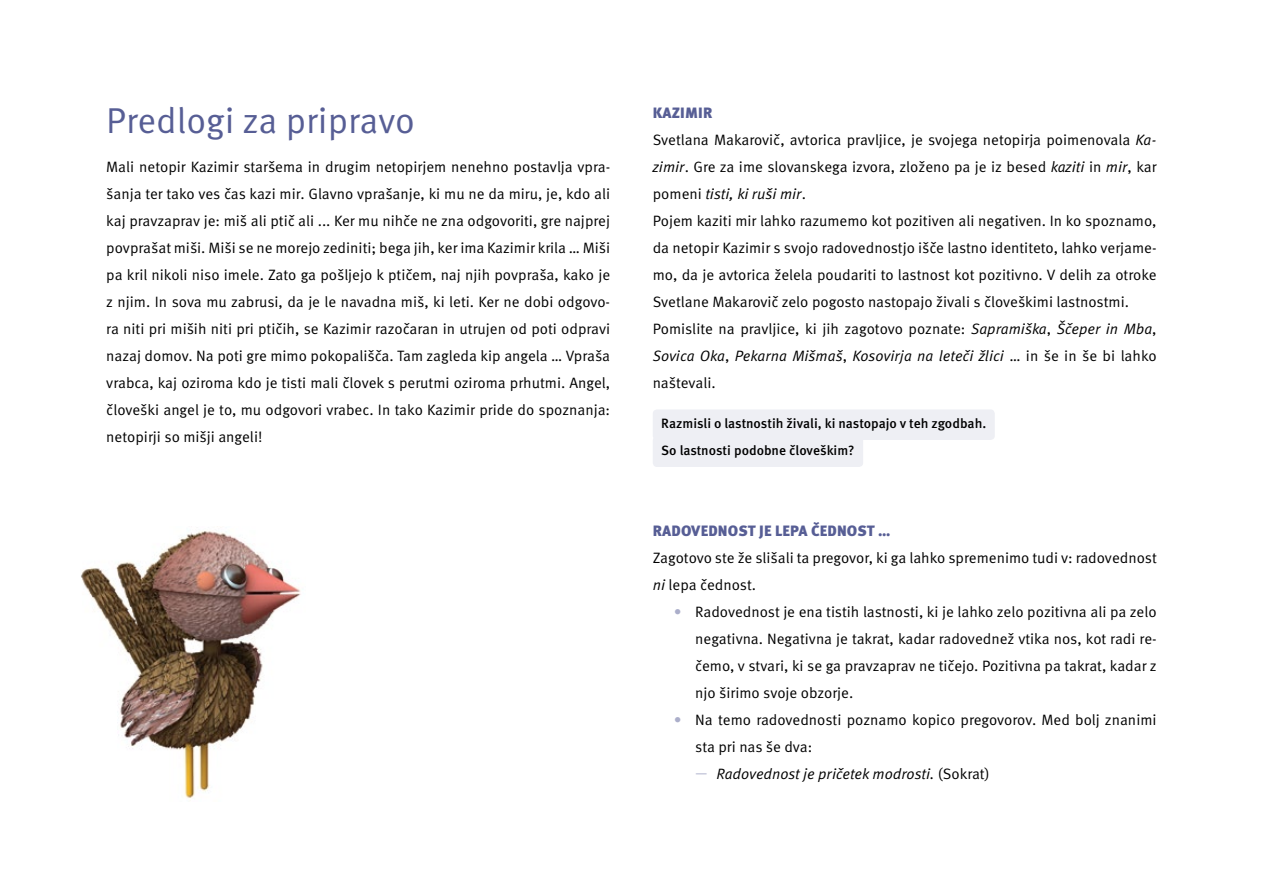
<style>
.page{position:relative;width:1263px;height:893px;background:#fff}
.page>*{position:absolute;margin:0;border:0;box-sizing:border-box;transform-origin:0 0}
.t1{font:36px "Meta Pro";color:#575e95}
.t2{font:15px/27px "Meta Pro";color:#000}
.t3{font:italic 15px "Meta Pro";color:#000}
.t4{font:900 15px "Meta Pro";letter-spacing:.01em;color:#575e95}
.t5{font:500 13.5px/27px "Meta Pro";letter-spacing:-.005em;color:#000}
.s1{font-weight:900;color:#575e95}
.s2{font-style:italic}
.s3{font-weight:900;color:#abaeca}
.s4{font-style:normal;color:#abaeca}
.s5{font-style:normal}
</style>
<div class="page">
<div style="left:653px;top:409px;width:342px;height:31px;background:#eeeff4;border-radius:4px"></div>
<div style="left:653px;top:436px;width:210px;height:31px;background:#eeeff4;border-radius:4px"></div>
<img style="left:81px;top:531px;width:220px;height:268px">
<h1 class="t1" style="left:106px;top:98px;width:310px">Predlogi za pripravo</h1>
<p class="t2" style="left:106px;top:153px;width:505px;text-align:justify">Mali netopir Kazimir staršema in drugim netopirjem nenehno postavlja vpra&shy;šanja ter tako ves čas kazi mir. Glavno vprašanje, ki mu ne da miru, je, kdo ali kaj pravzaprav je: miš ali ptič ali ... Ker mu nihče ne zna odgovoriti, gre najprej povprašat miši. Miši se ne morejo zediniti; bega jih, ker ima Kazimir krila … Miši pa kril nikoli niso imele. Zato ga pošljejo k ptičem, naj njih povpraša, kako je z njim. In sova mu zabrusi, da je le navadna miš, ki leti. Ker ne dobi odgovo&shy;ra niti pri miših niti pri ptičih, se Kazimir razočaran in utrujen od poti odpravi nazaj domov. Na poti gre mimo pokopališča. Tam zagleda kip angela … Vpraša vrabca, kaj oziroma kdo je tisti mali človek s perutmi oziroma prhutmi. Angel, človeški angel je to, mu odgovori vrabec. In tako Kazimir pride do spoznanja: netopirji so mišji angeli!</p>
<p class="t2" style="left:653px;top:99px;width:505px"><span class="s1">KAZIMIR<br></span>Svetlana Makarovič, avtorica pravljice, je svojega netopirja poimenovala <span class="s2">Ka&shy;zimir</span>. Gre za ime slovanskega izvora, zloženo pa je iz besed <span class="s2">kaziti</span> in <span class="s2">mir</span>, kar pomeni <span class="s2">tisti, ki ruši mir</span>.<br>Pojem kaziti mir lahko razumemo kot pozitiven ali negativen. In ko spoznamo, da netopir Kazimir s svojo radovednostjo išče lastno identiteto, lahko verjame&shy;mo, da je avtorica želela poudariti to lastnost kot pozitivno. V delih za otroke Svetlane Makarovič zelo pogosto nastopajo živali s človeškimi lastnostmi.<br>Pomislite na pravljice, ki jih zagotovo poznate: <span class="s2">Sapramiška</span>, <span class="s2">Ščeper in Mba</span>, <span class="s2">Sovica Oka</span>, <span class="s2">Pekarna Mišmaš</span>, <span class="s2">Kosovirja na leteči žlici</span> … in še in še bi lahko naštevali.</p>
<p class="t5" style="left:661px;top:410px;width:326px">Razmisli o lastnostih živali, ki nastopajo v teh zgodbah.<br>So lastnosti podobne človeškim?</p>
<p class="t4" style="left:653px;top:521px;width:239px">RADOVEDNOST JE LEPA ČEDNOST …</p>
<p class="t2" style="left:653px;top:545px;width:506px">Zagotovo ste že slišali ta pregovor, ki ga lahko spremenimo tudi v: radovednost <span class="s2">ni</span> lepa čednost.</p>
<p class="t2" style="left:695px;top:599px;width:463px;text-align:justify;text-indent:-21px"><span class="s3">•</span> Radovednost je ena tistih lastnosti, ki je lahko zelo pozitivna ali pa zelo negativna. Negativna je takrat, kadar radovednež vtika nos, kot radi re&shy;čemo, v stvari, ki se ga pravzaprav ne tičejo. Pozitivna pa takrat, kadar z njo širimo svoje obzorje.</p>
<p class="t2" style="left:695px;top:707px;width:463px;text-indent:-21px"><span class="s3">•</span> Na temo radovednosti poznamo kopico pregovorov. Med bolj znanimi sta pri nas še dva:</p>
<p class="t3" style="left:695px;top:764px;width:296px"><span class="s4">—</span> Radovednost je pričetek modrosti. <span class="s5">(Sokrat)</span></p>
</div>
